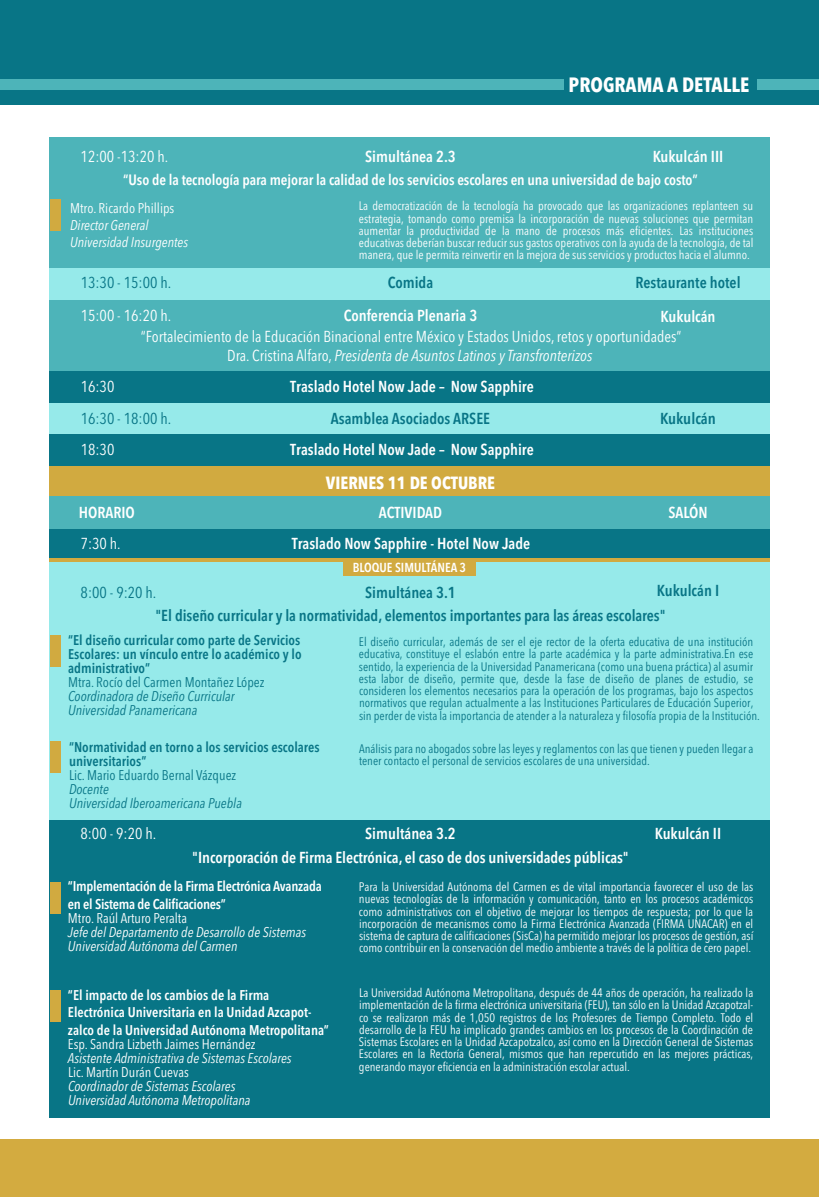
<style>
.page{position:relative;width:819px;height:1197px;background:#fff}
.page>*{position:absolute;margin:0;border:0;box-sizing:border-box;transform-origin:0 0}
.t1{font:700 condensed 20.47px "Avenir Next LT Pro";color:#fff}
.t2{font:700 condensed 17.5px "Avenir Next LT Pro";color:#fff}
.t3{font:600 condensed 15.75px "Avenir Next LT Pro";color:#fff}
.t4{font:condensed 15.75px/18.9px "Avenir Next LT Pro";color:#fff;text-align:center}
.t5{font:600 condensed 15.75px/25.6px "Avenir Next LT Pro";letter-spacing:-.005em;color:#087586}
.t6{font:condensed 15.75px "Avenir Next LT Pro";color:#087586}
.t7{font:600 condensed 14.88px "Avenir Next LT Pro";letter-spacing:-.005em;color:#fff}
.t8{font:italic condensed 14px/14px "Avenir Next LT Pro";color:#fff}
.t9{font:600 condensed 14px/14px "Avenir Next LT Pro";color:#087586;text-align:justify}
.t10{font:600 condensed 14px/17.5px "Avenir Next LT Pro";color:#fff}
.t11{font:condensed 14px "Avenir Next LT Pro";color:#fff}
.t12{font:italic condensed 14px/14px "Avenir Next LT Pro";color:#087586}
.t13{font:600 condensed 14px/17.5px "Avenir Next LT Pro";letter-spacing:-.02em;color:#fff}
.t14{font:condensed 14px "Avenir Next LT Pro";color:#087586}
.t15{font:600 condensed 12.95px "Avenir Next LT Pro";color:#fff}
.t16{font:condensed 12.25px/12.2px "Avenir Next LT Pro";color:#fff;text-align:justify}
.t17{font:condensed 12.25px/12.2px "Avenir Next LT Pro";color:#087586}
.s1{font-style:italic}
</style>
<div class="page">
<div style="left:0;top:0;width:819px;height:104px;background:#087586"></div>
<div style="left:0;top:79px;width:819px;height:10px;background:#4db4b9"></div>
<div style="left:564px;top:67px;width:192px;height:31px;background:#087586"></div>
<div style="left:0;top:1140px;width:819px;height:57px;background:#d3ab40"></div>
<div style="left:49px;top:561px;width:720px;height:259px;background:#96eaea"></div>
<div style="left:50px;top:635px;width:11px;height:31px;background:#d1aa40"></div>
<div style="left:49px;top:466px;width:720px;height:31px;background:#d1aa40"></div>
<div style="left:49px;top:300px;width:720px;height:72px;background:#4db4b9"></div>
<div style="left:49px;top:403px;width:720px;height:32px;background:#96eaea"></div>
<div style="left:49px;top:528px;width:720px;height:32px;background:#087586"></div>
<div style="left:49px;top:372px;width:720px;height:31px;background:#087586"></div>
<div style="left:49px;top:435px;width:720px;height:31px;background:#087586"></div>
<div style="left:49px;top:137px;width:720px;height:133px;background:#4db4b9"></div>
<div style="left:50px;top:200px;width:11px;height:31px;background:#d1aa40"></div>
<div style="left:49px;top:820px;width:720px;height:297px;background:#087586"></div>
<div style="left:50px;top:882px;width:11px;height:31px;background:#d1aa40"></div>
<div style="left:50px;top:990px;width:11px;height:32px;background:#d1aa40"></div>
<div style="left:49px;top:269px;width:720px;height:31px;background:#96eaea"></div>
<div style="left:50px;top:741px;width:11px;height:32px;background:#d1aa40"></div>
<div style="left:49px;top:497px;width:720px;height:32px;background:#4db4b9"></div>
<hr style="left:49px;top:559px;width:721px;height:3px;background:#d1aa40">
<div style="left:343px;top:559px;width:132px;height:17px;background:#d1aa40"></div>
<h1 class="t1" style="left:569px;top:72px;width:182px">PROGRAMA A DETALLE</h1>
<p class="t4" style="left:81px;top:147px;width:89px">12:00 -13:20 h.</p>
<p class="t3" style="left:365px;top:147px;width:92px">Simultánea 2.3</p>
<p class="t3" style="left:653px;top:147px;width:72px">Kukulcán III</p>
<p class="t7" style="left:123px;top:171px;width:576px">“Uso de la tecnología para mejorar la calidad de los servicios escolares en una universidad de bajo costo”</p>
<p class="t11" style="left:70px;top:200px;width:106px">Mtro. Ricardo Phillips</p>
<p class="t8" style="left:70px;top:217px;width:120px;line-height:16.8px">Director General<br>Universidad Insurgentes</p>
<p class="t16" style="left:359px;top:200px;width:396px">La democratización de la tecnología ha provocado que las organizaciones replanteen su estrategia, tomando como premisa la incorporación de nuevas soluciones que permitan aumentar la productividad de la mano de procesos más eficientes. Las instituciones educativas deberían buscar reducir sus gastos operativos con la ayuda de la tecnología, de tal manera, que le permita reinvertir en la mejora de sus servicios y productos hacia el alumno.</p>
<p class="t6" style="left:81px;top:273px;width:92px">13:30 - 15:00 h.</p>
<p class="t5" style="left:388px;top:270px;width:47px">Comida</p>
<p class="t5" style="left:636px;top:270px;width:107px">Restaurante hotel</p>
<p class="t4" style="left:81px;top:306px;width:92px">15:00 - 16:20 h.</p>
<p class="t3" style="left:344px;top:306px;width:135px">Conferencia Plenaria 3</p>
<p class="t4" style="left:141px;top:327px;width:542px">“Fortalecimiento de la Educación Binacional entre México y Estados Unidos, retos y oportunidades”<br>Dra. Cristina Alfaro, <span class="s1">Presidenta de Asuntos Latinos y Transfronterizos</span></p>
<p class="t3" style="left:661px;top:307px;width:57px">Kukulcán</p>
<p class="t4" style="left:81px;top:377px;width:35px">16:30</p>
<p class="t3" style="left:290px;top:377px;width:245px">Traslado Hotel Now Jade – Now Sapphire</p>
<p class="t6" style="left:81px;top:409px;width:92px">16:30 - 18:00 h.</p>
<p class="t5" style="left:331px;top:405px;width:161px">Asamblea Asociados ARSEE</p>
<p class="t5" style="left:660px;top:406px;width:57px">Kukulcán</p>
<p class="t4" style="left:81px;top:440px;width:35px">18:30</p>
<p class="t3" style="left:290px;top:440px;width:245px">Traslado Hotel Now Jade – Now Sapphire</p>
<h2 class="t2" style="left:326px;top:472px;width:171px">VIERNES 11 DE OCTUBRE</h2>
<p class="t3" style="left:79px;top:503px;width:58px">HORARIO</p>
<p class="t3" style="left:379px;top:503px;width:65px">ACTIVIDAD</p>
<p class="t3" style="left:668px;top:503px;width:41px">SALÓN</p>
<p class="t4" style="left:81px;top:534px;width:41px">7:30 h.</p>
<p class="t3" style="left:292px;top:534px;width:240px">Traslado Now Sapphire - Hotel Now Jade</p>
<p class="t15" style="left:353px;top:560px;width:115px">BLOQUE SIMULTÁNEA 3</p>
<p class="t5" style="left:156px;top:577px;width:565px;text-indent:501px">Kukulcán I "El diseño curricular y la normatividad, elementos importantes para las áreas escolares"</p>
<p class="t6" style="left:81px;top:583px;width:77px">8:00 - 9:20 h.</p>
<p class="t5" style="left:365px;top:579px;width:92px">Simultánea 3.1</p>
<p class="t9" style="left:68px;top:633px;width:235px">“El diseño curricular como parte de Servicios Escolares: un vínculo entre lo académico y lo administrativo”</p>
<p class="t14" style="left:68px;top:673px;width:198px">Mtra. Rocío del Carmen Montañez López</p>
<p class="t12" style="left:68px;top:689px;width:168px">Coordinadora de Diseño Curricular<br>Universidad Panamericana</p>
<p class="t17" style="left:359px;top:636px;width:402px">El diseño curricular, además de ser el eje rector de la oferta educativa de una institución educativa, constituye el eslabón entre la parte académica y la parte administrativa.En ese sentido, la experiencia de la Universidad Panamericana (como una buena práctica) al asumir esta labor de diseño, permite que, desde la fase de diseño de planes de estudio, se consideren los elementos necesarios para la operación de los programas, bajo los aspectos normativos que regulan actualmente a las Instituciones Particulares de Educación Superior, sin perder de vista la importancia de atender a la naturaleza y filosofía propia de la Institución.</p>
<p class="t17" style="left:359px;top:743px;width:396px">Análisis para no abogados sobre las leyes y reglamentos con las que tienen y pueden llegar a tener contacto el personal de servicios escolares de una universidad.</p>
<p class="t9" style="left:69px;top:740px;width:252px">“Normatividad en torno a los servicios escolares universitarios”</p>
<p class="t14" style="left:69px;top:767px;width:169px">Lic. Mario Eduardo Bernal Vázquez</p>
<p class="t12" style="left:69px;top:782px;width:174px">Docente<br>Universidad Iberoamericana Puebla</p>
<p class="t4" style="left:80px;top:824px;width:77px">8:00 - 9:20 h.</p>
<p class="t3" style="left:365px;top:824px;width:92px">Simultánea 3.2</p>
<p class="t3" style="left:192px;top:848px;width:438px">"Incorporación de Firma Electrónica, el caso de dos universidades públicas"</p>
<p class="t3" style="left:655px;top:824px;width:68px">Kukulcán II</p>
<p class="t13" style="left:68px;top:878px;width:255px">“Implementación de la Firma Electrónica Avanzada en el Sistema de Calificaciones”</p>
<p class="t11" style="left:68px;top:910px;width:121px">Mtro. Raúl Arturo Peralta</p>
<p class="t8" style="left:68px;top:925px;width:240px">Jefe del Departamento de Desarrollo de Sistemas<br>Universidad Autónoma del Carmen</p>
<p class="t10" style="left:68px;top:986px;width:262px">“El impacto de los cambios de la Firma<br>Electrónica Universitaria en la Unidad Azcapot&shy;zalco de la Universidad Autónoma Metropolitana”</p>
<p class="t11" style="left:68px;top:1036px;width:189px">Esp. Sandra Lizbeth Jaimes Hernández</p>
<p class="t8" style="left:68px;top:1051px;width:225px">Asistente Administrativa de Sistemas Escolares</p>
<p class="t11" style="left:68px;top:1064px;width:122px">Lic. Martín Durán Cuevas</p>
<p class="t8" style="left:68px;top:1079px;width:184px">Coordinador de Sistemas Escolares<br>Universidad Autónoma Metropolitana</p>
<p class="t16" style="left:359px;top:881px;width:396px">Para la Universidad Autónoma del Carmen es de vital importancia favorecer el uso de las nuevas tecnologías de la información y comunicación, tanto en los procesos académicos como administrativos con el objetivo de mejorar los tiempos de respuesta; por lo que la incorporación de mecanismos como la Firma Electrónica Avanzada (FIRMA UNACAR) en el sistema de captura de calificaciones (SisCa) ha permitido mejorar los procesos de gestión, así como contribuir en la conservación del medio ambiente a través de la política de cero papel.</p>
<p class="t16" style="left:359px;top:987px;width:396px">La Universidad Autónoma Metropolitana, después de 44 años de operación, ha realizado la implementación de la firma electrónica universitaria (FEU), tan sólo en la Unidad Azcapotzal&shy;co se realizaron más de 1,050 registros de los Profesores de Tiempo Completo. Todo el desarrollo de la FEU ha implicado grandes cambios en los procesos de la Coordinación de Sistemas Escolares en la Unidad Azcapotzalco, así como en la Dirección General de Sistemas Escolares en la Rectoría General, mismos que han repercutido en las mejores prácticas, generando mayor eficiencia en la administración escolar actual.</p>
</div>
